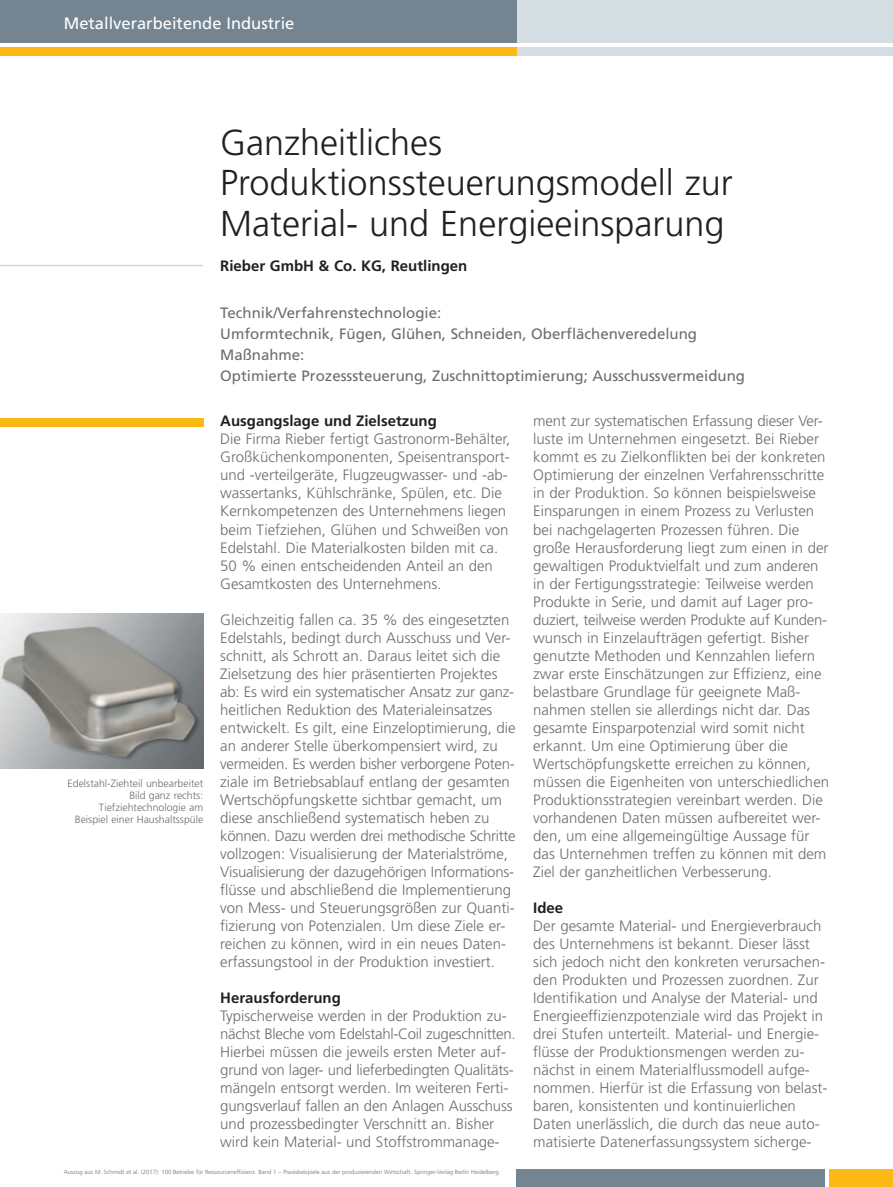
<style>
.page{position:relative;width:893px;height:1187px;background:#fff}
.page>*{position:absolute;margin:0;border:0;box-sizing:border-box;transform-origin:0 0}
.t1{font:300 36px/40.5px "Frutiger LT Std";color:#231f20}
.t2{font:16.5px "Frutiger LT Std";color:#fff}
.t3{font:300 15px/18px "Frutiger LT Std";color:#6c6d70}
.t4{font:15px/21px "Frutiger LT Std";color:#6c6d70}
.t5{font:700 15px "Frutiger LT Std";color:#231f20}
.t6{font:300 10.5px/12px "Frutiger LT Std";color:#6c6d70;text-align:right}
.t7{font:300 6px "Frutiger LT Std";color:#6c6d70}
</style>
<div class="page">
<div style="left:516px;top:1169px;width:309px;height:17px;background:#748491"></div>
<div style="left:829px;top:1169px;width:64px;height:17px;background:#fcb814"></div>
<hr style="left:0;top:265px;width:203px;height:1px;background:#d5d6d8">
<div style="left:0;top:418px;width:203px;height:8px;background:#fcb814"></div>
<div style="left:516px;top:0;width:377px;height:43px;background:#d5dee3"></div>
<div style="left:516px;top:47px;width:377px;height:8px;background:#d5dee3"></div>
<div style="left:0;top:0;width:516px;height:43px;background:#748491"></div>
<div style="left:0;top:47px;width:516px;height:8px;background:#fcb814"></div>
<img style="left:0;top:613px;width:203px;height:155px">
<p class="t2" style="left:64px;top:14px;width:232px">Metallverarbeitende Industrie</p>
<h1 class="t1" style="left:220px;top:122px;width:514px">Ganzheitliches<br>Produktionssteuerungsmodell zur<br>Material- und Energieeinsparung</h1>
<p class="t6" style="left:68px;top:777px;width:137px">Edelstahl-Ziehteil unbearbeitet<br>Bild ganz rechts:<br>Tiefziehtechnologie am<br>Beispiel einer Haushaltsspüle</p>
<p class="t5" style="left:220px;top:257px;width:249px">Rieber GmbH &amp; Co. KG, Reutlingen</p>
<p class="t4" style="left:220px;top:302px;width:526px">Technik/Verfahrenstechnologie:<br>Umformtechnik, Fügen, Glühen, Schneiden, Oberflächenveredelung Maßnahme:<br>Optimierte Prozesssteuerung, Zuschnittoptimierung; Ausschussvermeidung</p>
<p class="t3" style="left:533px;top:412px;width:297px">ment zur systematischen Erfassung dieser Ver&shy;luste im Unternehmen eingesetzt. Bei Rieber kommt es zu Zielkonflikten bei der konkreten Optimierung der einzelnen Verfahrensschritte in der Produktion. So können beispielsweise Einsparungen in einem Prozess zu Verlusten bei nachgelagerten Prozessen führen. Die große Herausforderung liegt zum einen in der gewaltigen Produktvielfalt und zum anderen in der Fertigungsstrategie: Teilweise werden Produkte in Serie, und damit auf Lager pro&shy;duziert, teilweise werden Produkte auf Kunden&shy;wunsch in Einzelaufträgen gefertigt. Bisher genutzte Methoden und Kennzahlen liefern zwar erste Einschätzungen zur Effizienz, eine belastbare Grundlage für geeignete Maß&shy;nahmen stellen sie allerdings nicht dar. Das gesamte Einsparpotenzial wird somit nicht erkannt. Um eine Optimierung über die Wertschöpfungskette erreichen zu können, müssen die Eigenheiten von unterschiedlichen Produktionsstrategien vereinbart werden. Die vorhandenen Daten müssen aufbereitet wer&shy;den, um eine allgemeingültige Aussage für das Unternehmen treffen zu können mit dem Ziel der ganzheitlichen Verbesserung.</p>
<p class="t5" style="left:533px;top:898px;width:32px">Idee</p>
<p class="t3" style="left:533px;top:916px;width:296px">Der gesamte Material- und Energieverbrauch des Unternehmens ist bekannt. Dieser lässt sich jedoch nicht den konkreten verursachen&shy;den Produkten und Prozessen zuordnen. Zur Identifikation und Analyse der Material- und Energieeffizienzpotenziale wird das Projekt in drei Stufen unterteilt. Material- und Energie&shy;flüsse der Produktionsmengen werden zu&shy;nächst in einem Materialflussmodell aufge&shy;nommen. Hierfür ist die Erfassung von belast&shy;baren, konsistenten und kontinuierlichen Daten unerlässlich, die durch das neue auto&shy;matisierte Datenerfassungssystem sicherge-</p>
<p class="t5" style="left:220px;top:412px;width:218px">Ausgangslage und Zielsetzung</p>
<p class="t3" style="left:220px;top:430px;width:292px">Die Firma Rieber fertigt Gastronorm-Behälter, Großküchenkomponenten, Speisentransport&shy;und -verteilgeräte, Flugzeugwasser- und -ab&shy;wassertanks, Kühlschränke, Spülen, etc. Die Kernkompetenzen des Unternehmens liegen beim Tiefziehen, Glühen und Schweißen von Edelstahl. Die Materialkosten bilden mit ca.<br>50 % einen entscheidenden Anteil an den Gesamtkosten des Unternehmens.</p>
<p class="t3" style="left:220px;top:610px;width:297px">Gleichzeitig fallen ca. 35 % des eingesetzten Edelstahls, bedingt durch Ausschuss und Ver&shy;schnitt, als Schrott an. Daraus leitet sich die Zielsetzung des hier präsentierten Projektes ab: Es wird ein systematischer Ansatz zur ganz&shy;heitlichen Reduktion des Materialeinsatzes entwickelt. Es gilt, eine Einzeloptimierung, die an anderer Stelle überkompensiert wird, zu vermeiden. Es werden bisher verborgene Poten&shy;ziale im Betriebsablauf entlang der gesamten Wertschöpfungskette sichtbar gemacht, um diese anschließend systematisch heben zu können. Dazu werden drei methodische Schritte vollzogen: Visualisierung der Materialströme, Visualisierung der dazugehörigen Informations&shy;flüsse und abschließend die Implementierung von Mess- und Steuerungsgrößen zur Quanti&shy;fizierung von Potenzialen. Um diese Ziele er&shy;reichen zu können, wird in ein neues Daten&shy;erfassungstool in der Produktion investiert.</p>
<p class="t5" style="left:220px;top:988px;width:122px">Herausforderung</p>
<p class="t3" style="left:220px;top:1006px;width:297px">Typischerweise werden in der Produktion zu&shy;nächst Bleche vom Edelstahl-Coil zugeschnitten.<br>Hierbei müssen die jeweils ersten Meter auf&shy;grund von lager- und lieferbedingten Qualitäts&shy;mängeln entsorgt werden. Im weiteren Ferti&shy;gungsverlauf fallen an den Anlagen Ausschuss und prozessbedingter Verschnitt an. Bisher wird kein Material- und Stoffstrommanage-</p>
<p class="t7" style="left:64px;top:1168px;width:438px">Auszug aus M. Schmidt et al. (2017): 100 Betriebe für Ressourceneffizienz. Band 1 – Praxisbeispiele aus der produzierenden Wirtschaft. Springer-Verlag Berlin Heidelberg.</p>
</div>
